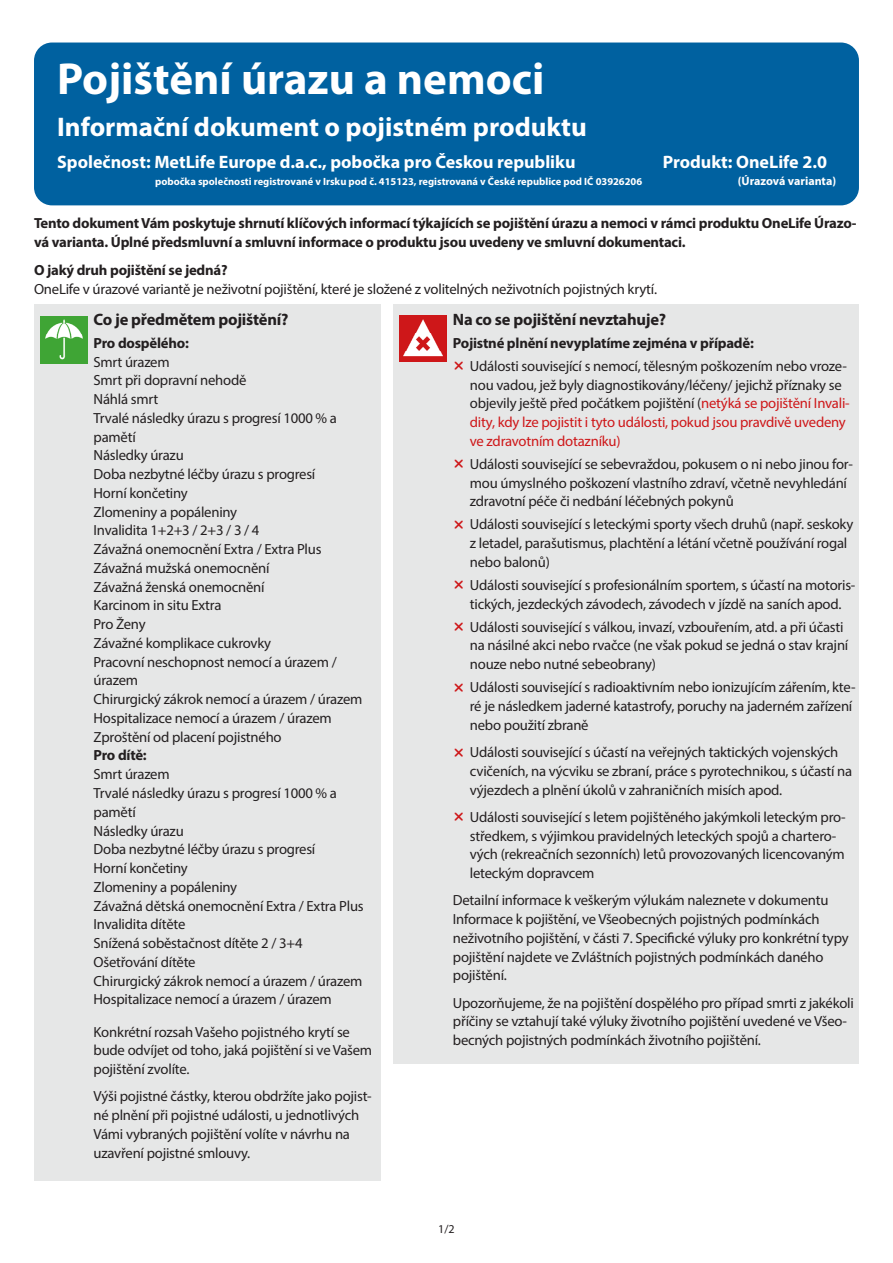
<style>
.page{position:relative;width:893px;height:1263px;background:#fff}
.page>*{position:absolute;margin:0;border:0;box-sizing:border-box;transform-origin:0 0}
.t1{font:700 45px "Myriad Pro";color:#fff}
.t2{font:700 27px "Myriad Pro";color:#fff}
.t3{font:700 18px "Myriad Pro";color:#fff}
.nadpis_oddilu_bold_1{font:700 16.5px "Myriad Pro";letter-spacing:-.015em;color:#231f20}
.text_9_8pt{font:14.7px/18.8px "Myriad Pro";letter-spacing:-.015em;color:#231f20}
.text_9_8pt_bold{font:14.7px/18.8px "Myriad Pro";letter-spacing:-.015em;color:#231f20}
.text_9_8pt_bold-2{font:700 14.7px/18.8px "Myriad Pro";letter-spacing:-.015em;color:#231f20}
.nadpis_oddilu_bold_1-2{font:700 14.7px "Myriad Pro";letter-spacing:-.015em;color:#231f20}
.t4{font:700 12px "Myriad Pro";color:#fff}
.t5{font:12px "Myriad Pro";color:#231f20}
.t6{font:700 10.5px "Myriad Pro";color:#fff}
.s1{color:#ce1719}
</style>
<div class="page">
<div style="left:34px;top:43px;width:825px;height:162px;background:#0061a0;border-radius:18px"></div>
<div style="left:34px;top:304px;width:346px;height:876px;background:#e6e7e7"></div>
<div style="left:393px;top:304px;width:466px;height:759px;background:#e6e7e7"></div>
<img style="left:40px;top:317px;width:47px;height:47px">
<img style="left:400px;top:316px;width:46px;height:45px">
<p class="t1" style="left:57px;top:50px;width:489px">Pojištění úrazu a nemoci</p>
<p class="t2" style="left:57px;top:110px;width:531px">Informační dokument o pojistném produktu</p>
<p class="t3" style="left:57px;top:151px;width:520px">Společnost: MetLife Europe d.a.c., pobočka pro Českou republiku</p>
<p class="t3" style="left:663px;top:151px;width:166px">Produkt: OneLife 2.0</p>
<p class="t6" style="left:155px;top:174px;width:489px">pobočka společnosti registrované v Irsku pod č. 415123, registrovaná v České republice pod IČ 03926206</p>
<p class="t4" style="left:738px;top:173px;width:100px">(Úrazová varianta)</p>
<p class="text_9_8pt_bold-2" style="left:34px;top:213px;width:824px">Tento dokument Vám poskytuje shrnutí klíčových informací týkajících se pojištění úrazu a nemoci v rámci produktu OneLife Úrazo&shy;vá varianta. Úplné předsmluvní a smluvní informace o produktu jsou uvedeny ve smluvní dokumentaci.</p>
<p class="text_9_8pt_bold-2" style="left:34px;top:260px;width:195px">O jaký druh pojištění se jedná?</p>
<p class="text_9_8pt" style="left:34px;top:279px;width:625px">OneLife v úrazové variantě je neživotní pojištění, které je složené z volitelných neživotních pojistných krytí.</p>
<p class="nadpis_oddilu_bold_1" style="left:94px;top:309px;width:196px">Co je předmětem pojištění?</p>
<p class="text_9_8pt_bold-2" style="left:94px;top:333px;width:97px">Pro dospělého:</p>
<p class="text_9_8pt_bold" style="left:94px;top:352px;width:78px">Smrt úrazem</p>
<p class="text_9_8pt_bold" style="left:94px;top:371px;width:154px">Smrt při dopravní nehodě</p>
<p class="text_9_8pt_bold" style="left:94px;top:390px;width:66px">Náhlá smrt</p>
<p class="text_9_8pt_bold" style="left:94px;top:408px;width:245px">Trvalé následky úrazu s progresí 1000 % a pamětí</p>
<p class="text_9_8pt_bold" style="left:94px;top:446px;width:92px">Následky úrazu</p>
<p class="text_9_8pt_bold" style="left:94px;top:465px;width:223px">Doba nezbytné léčby úrazu s progresí</p>
<p class="text_9_8pt_bold" style="left:94px;top:483px;width:96px">Horní končetiny</p>
<p class="text_9_8pt_bold" style="left:94px;top:502px;width:145px">Zlomeniny a popáleniny</p>
<p class="text_9_8pt_bold" style="left:94px;top:521px;width:167px">Invalidita 1+2+3 / 2+3 / 3 / 4</p>
<p class="text_9_8pt_bold" style="left:94px;top:540px;width:230px">Závažná onemocnění Extra / Extra Plus</p>
<p class="text_9_8pt_bold" style="left:94px;top:558px;width:178px">Závažná mužská onemocnění</p>
<p class="text_9_8pt_bold" style="left:94px;top:577px;width:173px">Závažná ženská onemocnění</p>
<p class="text_9_8pt_bold" style="left:94px;top:596px;width:129px">Karcinom in situ Extra</p>
<p class="text_9_8pt_bold" style="left:94px;top:615px;width:54px">Pro Ženy</p>
<p class="text_9_8pt_bold" style="left:94px;top:633px;width:179px">Závažné komplikace cukrovky</p>
<p class="text_9_8pt_bold" style="left:94px;top:652px;width:245px">Pracovní neschopnost nemocí a úrazem / úrazem</p>
<p class="text_9_8pt_bold" style="left:94px;top:690px;width:270px">Chirurgický zákrok nemocí a úrazem / úrazem</p>
<p class="text_9_8pt_bold" style="left:94px;top:708px;width:240px">Hospitalizace nemocí a úrazem / úrazem</p>
<p class="text_9_8pt_bold" style="left:94px;top:727px;width:190px">Zproštění od placení pojistného</p>
<p class="text_9_8pt_bold-2" style="left:94px;top:746px;width:55px">Pro dítě:</p>
<p class="text_9_8pt_bold" style="left:94px;top:765px;width:78px">Smrt úrazem</p>
<p class="text_9_8pt_bold" style="left:94px;top:783px;width:245px">Trvalé následky úrazu s progresí 1000 % a pamětí</p>
<p class="text_9_8pt_bold" style="left:94px;top:821px;width:92px">Následky úrazu</p>
<p class="text_9_8pt_bold" style="left:94px;top:840px;width:223px">Doba nezbytné léčby úrazu s progresí</p>
<p class="text_9_8pt_bold" style="left:94px;top:858px;width:96px">Horní končetiny</p>
<p class="text_9_8pt_bold" style="left:94px;top:877px;width:145px">Zlomeniny a popáleniny</p>
<p class="text_9_8pt_bold" style="left:94px;top:896px;width:272px">Závažná dětská onemocnění Extra / Extra Plus</p>
<p class="text_9_8pt_bold" style="left:94px;top:915px;width:93px">Invalidita dítěte</p>
<p class="text_9_8pt_bold" style="left:94px;top:933px;width:211px">Snížená soběstačnost dítěte 2 / 3+4</p>
<p class="text_9_8pt_bold" style="left:94px;top:952px;width:104px">Ošetřování dítěte</p>
<p class="text_9_8pt_bold" style="left:94px;top:971px;width:270px">Chirurgický zákrok nemocí a úrazem / úrazem</p>
<p class="text_9_8pt_bold" style="left:94px;top:990px;width:240px">Hospitalizace nemocí a úrazem / úrazem</p>
<p class="text_9_8pt" style="left:94px;top:1022px;width:280px">Konkrétní rozsah Vašeho pojistného krytí se bude odvíjet od toho, jaká pojištění si ve Vašem pojištění zvolíte.</p>
<p class="text_9_8pt" style="left:94px;top:1087px;width:280px">Výši pojistné částky, kterou obdržíte jako pojist&shy;né plnění při pojistné události, u jednotlivých Vámi vybraných pojištění volíte v návrhu na uzavření pojistné smlouvy.</p>
<p class="nadpis_oddilu_bold_1" style="left:453px;top:309px;width:215px">Na co se pojištění nevztahuje?</p>
<p class="nadpis_oddilu_bold_1-2" style="left:453px;top:333px;width:302px">Pojistné plnění nevyplatíme zejména v případě:</p>
<p class="text_9_8pt" style="left:470px;top:356px;width:381px">Události související s nemocí, tělesným poškozením nebo vroze&shy;nou vadou, jež byly diagnostikovány/léčeny/ jejichž příznaky se objevily ještě před počátkem pojištění (<span class="s1">netýká se pojištění Invali&shy;dity, kdy lze pojistit i tyto události, pokud jsou pravdivě uvedeny ve zdravotním dotazníku)</span></p>
<p class="text_9_8pt" style="left:470px;top:454px;width:385px">Události související se sebevraždou, pokusem o ni nebo jinou for&shy;mou úmyslného poškození vlastního zdraví, včetně nevyhledání zdravotní péče či nedbání léčebných pokynů</p>
<p class="text_9_8pt" style="left:470px;top:515px;width:385px">Události související s leteckými sporty všech druhů (např. seskoky z letadel, parašutismus, plachtění a létání včetně používání rogal nebo balonů)</p>
<p class="text_9_8pt" style="left:470px;top:575px;width:387px">Události související s profesionálním sportem, s účastí na motoris&shy;tických, jezdeckých závodech, závodech v jízdě na saních apod.</p>
<p class="text_9_8pt" style="left:470px;top:617px;width:380px">Události související s válkou, invazí, vzbouřením, atd. a při účasti na násilné akci nebo rvačce (ne však pokud se jedná o stav krajní nouze nebo nutné sebeobrany)</p>
<p class="text_9_8pt" style="left:470px;top:678px;width:387px">Události související s radioaktivním nebo ionizujícím zářením, kte&shy;ré je následkem jaderné katastrofy, poruchy na jaderném zařízení nebo použití zbraně</p>
<p class="text_9_8pt" style="left:470px;top:742px;width:384px">Události související s účastí na veřejných taktických vojenských cvičeních, na výcviku se zbraní, práce s pyrotechnikou, s účastí na výjezdech a plnění úkolů v zahraničních misích apod.</p>
<p class="text_9_8pt" style="left:470px;top:807px;width:377px">Události související s letem pojištěného jakýmkoli leteckým pro&shy;středkem, s výjimkou pravidelných leteckých spojů a chartero&shy;vých (rekreačních sezonních) letů provozovaných licencovaným leteckým dopravcem</p>
<p class="text_9_8pt" style="left:453px;top:891px;width:397px">Detailní informace k veškerým výlukám naleznete v dokumentu Informace k pojištění, ve Všeobecných pojistných podmínkách neživotního pojištění, v části 7. Specifické výluky pro konkrétní typy pojištění najdete ve Zvláštních pojistných podmínkách daného pojištění.</p>
<p class="text_9_8pt" style="left:453px;top:993px;width:403px">Upozorňujeme, že na pojištění dospělého pro případ smrti z jakékoli příčiny se vztahují také výluky životního pojištění uvedené ve Všeo&shy;becných pojistných podmínkách životního pojištění.</p>
<p class="t5" style="left:438px;top:1221px;width:18px">1/2</p>
</div>
